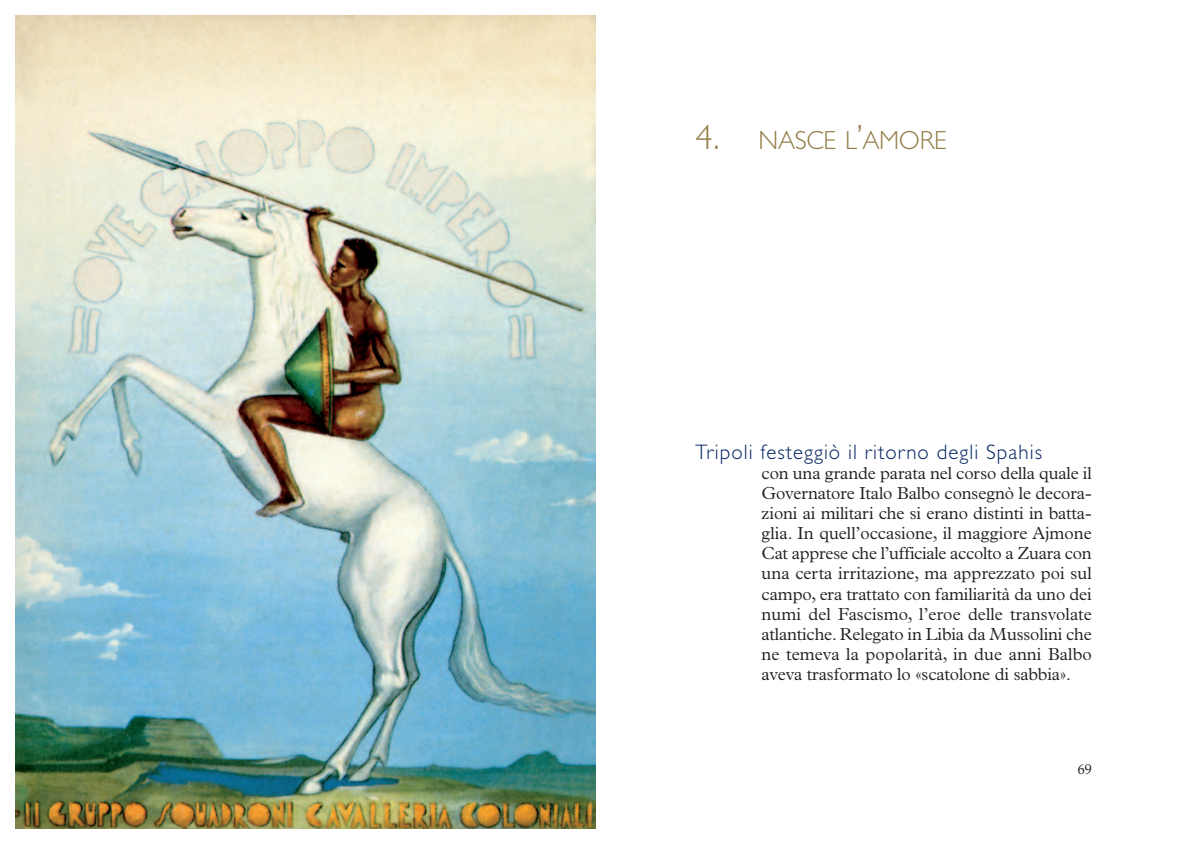
<style>
.page{position:relative;width:1191px;height:844px;background:#fff}
.page>*{position:absolute;margin:0;border:0;box-sizing:border-box;transform-origin:0 0}
.t1{font:300 26.25px "Gill Sans";letter-spacing:-.015em;color:#937e48}
.t2{font:300 21px "Gill Sans";letter-spacing:.05em;color:#002361}
.t3{font:300 17.5px/20.1px "Plantin";letter-spacing:-.005em;color:#231f20;text-align:justify}
.t4{font:14px "Palatino";color:#231f20}
.s1{font-size:35px}
</style>
<div class="page">
<img style="left:15px;top:15px;width:580px;height:813px">
<h1 class="t1" style="left:695px;top:130px;width:253px"><span class="s1">4.</span> NASCE L<span class="s1">’</span>AMORE</h1>
<p class="t2" style="left:695px;top:443px;width:348px">Tripoli festeggiò il ritorno degli Spahis</p>
<p class="t3" style="left:761px;top:464px;width:331px">con una grande parata nel corso della quale il Governatore Italo Balbo consegnò le decora&shy;zioni ai militari che si erano distinti in batta&shy;glia. In quell’occasione, il maggiore Ajmone Cat apprese che l’ufficiale accolto a Zuara con una certa irritazione, ma apprezzato poi sul campo, era trattato con familiarità da uno dei numi del Fascismo, l’eroe delle transvolate atlantiche. Relegato in Libia da Mussolini che ne temeva la popolarità, in due anni Balbo aveva trasformato lo «scatolone di sabbia».</p>
<p class="t4" style="left:1077px;top:762px;width:15px">69</p>
</div>
